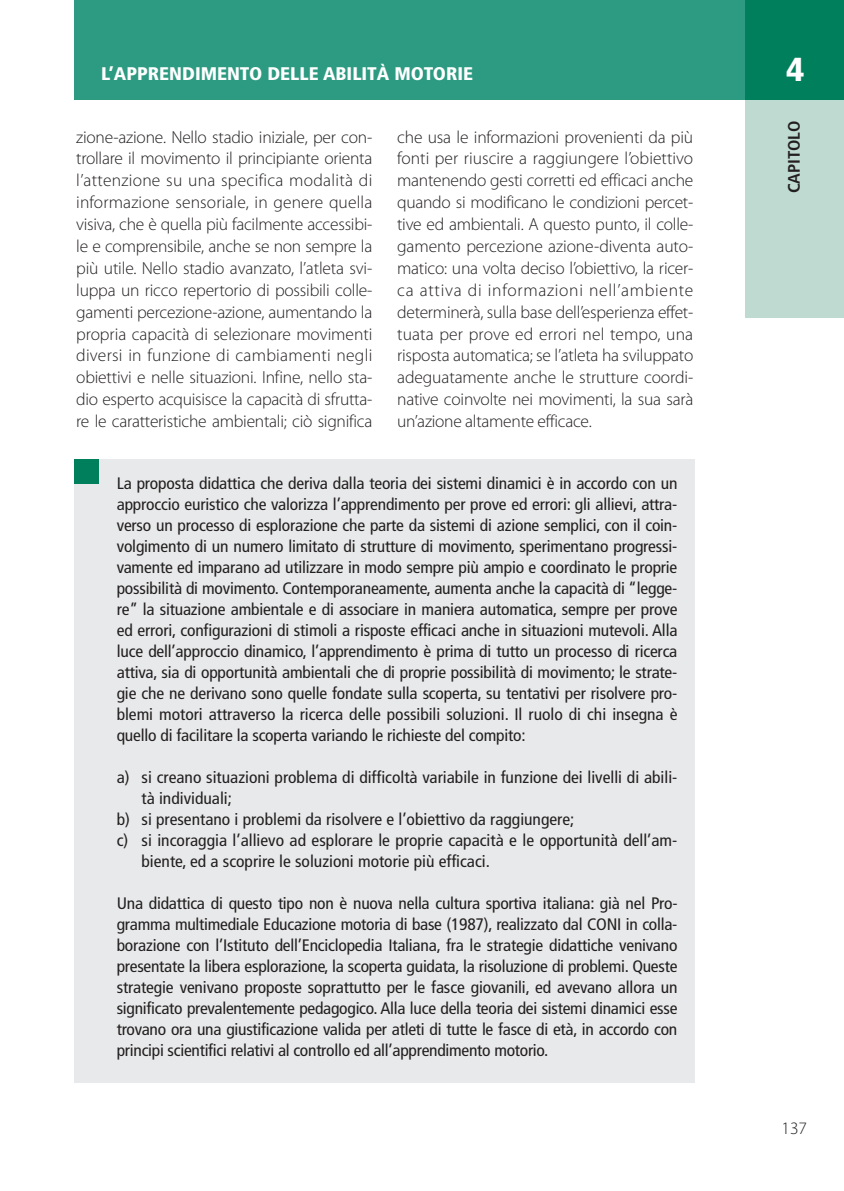
<style>
.page{position:relative;width:844px;height:1191px;background:#fff}
.page>*{position:absolute;margin:0;border:0;box-sizing:border-box;transform-origin:0 0}
.t1{font:900 condensed 33.25px "Frutiger";color:#fff;scale:1.05 1}
.t2{font:900 condensed 18.2px "Frutiger";color:#fff;scale:1.05 1}
.t3{font:300 17.5px/21.9px "Myriad Pro";letter-spacing:-.015em;color:#231f20;text-align:justify}
.t4{font:condensed 16.62px/21px "Frutiger";color:#231f20;text-align:justify;scale:1.05 1}
.t5{font:700 condensed 16.62px "Frutiger";color:#231f20;scale:1.05 1}
</style>
<div class="page">
<div style="left:74px;top:0;width:769px;height:100px;background:#2c9b81"></div>
<div style="left:745px;top:0;width:98px;height:317px;background:#bedad1"></div>
<div style="left:745px;top:0;width:98px;height:100px;background:#007f5c"></div>
<div style="left:74px;top:459px;width:620px;height:623px;background:#e8e9ea"></div>
<div style="left:74px;top:459px;width:25px;height:24px;background:#007f5c"></div>
<p class="t2" style="left:101px;top:66px;width:356px">L’APPRENDIMENTO DELLE ABILITÀ MOTORIE</p>
<h1 class="t1" style="left:785px;top:56px;width:19px">4</h1>
<p class="t3" style="left:76px;top:127px;width:297px">zione-azione. Nello stadio iniziale, per con&shy;trollare il movimento il principiante orienta l’attenzione su una specifica modalità di informazione sensoriale, in genere quella visiva, che è quella più facilmente accessibi&shy;le e comprensibile, anche se non sempre la più utile. Nello stadio avanzato, l’atleta svi&shy;luppa un ricco repertorio di possibili colle&shy;gamenti percezione-azione, aumentando la propria capacità di selezionare movimenti diversi in funzione di cambiamenti negli obiettivi e nelle situazioni. Infine, nello sta&shy;dio esperto acquisisce la capacità di sfrutta&shy;re le caratteristiche ambientali; ciò significa</p>
<p class="t3" style="left:397px;top:127px;width:297px">che usa le informazioni provenienti da più fonti per riuscire a raggiungere l’obiettivo mantenendo gesti corretti ed efficaci anche quando si modificano le condizioni percet&shy;tive ed ambientali. A questo punto, il colle&shy;gamento percezione azione-diventa auto&shy;matico: una volta deciso l’obiettivo, la ricer&shy;ca attiva di informazioni nell’ambiente determinerà, sulla base dell’esperienza effet&shy;tuata per prove ed errori nel tempo, una risposta automatica; se l’atleta ha sviluppato adeguatamente anche le strutture coordi&shy;native coinvolte nei movimenti, la sua sarà un’azione altamente efficace.</p>
<p class="t4" style="left:117px;top:474px;width:535px">La proposta didattica che deriva dalla teoria dei sistemi dinamici è in accordo con un approccio euristico che valorizza l’apprendimento per prove ed errori: gli allievi, attra&shy;verso un processo di esplorazione che parte da sistemi di azione semplici, con il coin&shy;volgimento di un numero limitato di strutture di movimento, sperimentano progressi&shy;vamente ed imparano ad utilizzare in modo sempre più ampio e coordinato le proprie possibilità di movimento. Contemporaneamente, aumenta anche la capacità di “legge&shy;re” la situazione ambientale e di associare in maniera automatica, sempre per prove ed errori, configurazioni di stimoli a risposte efficaci anche in situazioni mutevoli. Alla luce dell’approccio dinamico, l’apprendimento è prima di tutto un processo di ricerca attiva, sia di opportunità ambientali che di proprie possibilità di movimento; le strate&shy;gie che ne derivano sono quelle fondate sulla scoperta, su tentativi per risolvere pro&shy;blemi motori attraverso la ricerca delle possibili soluzioni. Il ruolo di chi insegna è quello di facilitare la scoperta variando le richieste del compito:</p>
<p class="t4" style="left:117px;top:768px;width:535px">a) si creano situazioni problema di difficoltà variabile in funzione dei livelli di abili-</p>
<p class="t4" style="left:141px;top:789px;width:88px">tà individuali;</p>
<p class="t4" style="left:117px;top:810px;width:437px">b) si presentano i problemi da risolvere e l’obiettivo da raggiungere;</p>
<p class="t4" style="left:117px;top:831px;width:535px">c) si incoraggia l’allievo ad esplorare le proprie capacità e le opportunità dell’am-</p>
<p class="t4" style="left:141px;top:852px;width:333px">biente, ed a scoprire le soluzioni motorie più efficaci.</p>
<p class="t4" style="left:117px;top:894px;width:535px">Una didattica di questo tipo non è nuova nella cultura sportiva italiana: già nel Pro&shy;gramma multimediale Educazione motoria di base (1987), realizzato dal CONI in colla&shy;borazione con l’Istituto dell’Enciclopedia Italiana, fra le strategie didattiche venivano presentate la libera esplorazione, la scoperta guidata, la risoluzione di problemi. Queste strategie venivano proposte soprattutto per le fasce giovanili, ed avevano allora un significato prevalentemente pedagogico. Alla luce della teoria dei sistemi dinamici esse trovano ora una giustificazione valida per atleti di tutte le fasce di età, in accordo con principi scientifici relativi al controllo ed all’apprendimento motorio.</p>
<p class="t5" style="left:787px;top:193px;width:70px;rotate:-90deg">CAPITOLO</p>
<p class="t3" style="left:781px;top:1118px;width:27px">137</p>
</div>
